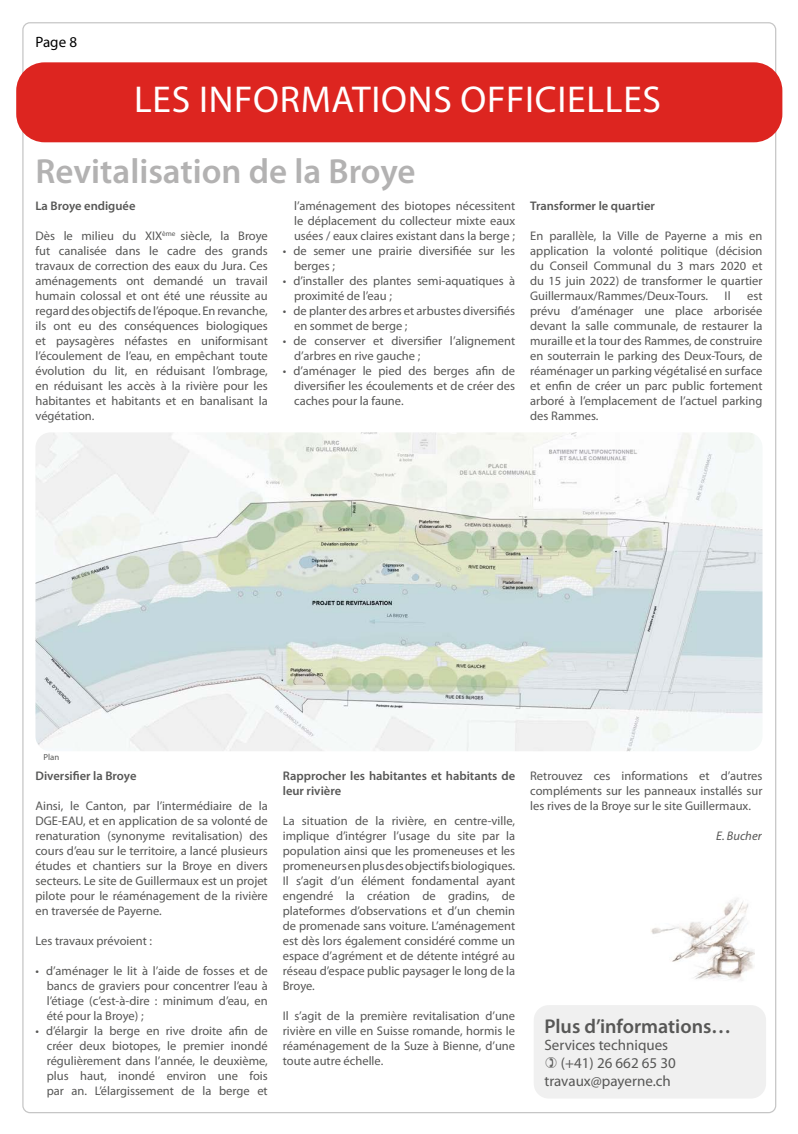
<style>
.page{position:relative;width:798px;height:1134px;background:#fff}
.page>*{position:absolute;margin:0;border:0;box-sizing:border-box;transform-origin:0 0}
.t1{font:37.5px "Myriad Pro";letter-spacing:.02em;color:#fff}
.t2{font:600 35px "Myriad Pro";color:#b3b2b2}
.t3{font:600 20px "Myriad Pro";color:#575756}
.t4{font:15px "Myriad Pro";color:#575756}
.t5{font:15px "Myriad Pro";color:#000}
.t6{font:12.5px/15px "Myriad Pro";color:#575756;text-align:justify}
.t7{font:600 12.5px/15px "Myriad Pro";color:#575756}
.t8{font:italic 12.5px "Myriad Pro";color:#575756}
.t9{font:8.75px "Myriad Pro";color:#575756}
</style>
<div class="page">
<div style="left:16px;top:62px;width:766px;height:80px;background:#dd2520;border-radius:28px"></div>
<img style="left:35px;top:432px;width:727px;height:319px">
<div style="left:533px;top:1005px;width:232px;height:93px;background:#f0f0f0;border-radius:15px"></div>
<img style="left:651px;top:898px;width:102px;height:82px">
<p class="t5" style="left:35px;top:32px;width:43px">Page 8</p>
<h1 class="t1" style="left:134px;top:76px;width:528px">LES INFORMATIONS OFFICIELLES</h1>
<h2 class="t2" style="left:35px;top:149px;width:381px">Revitalisation de la Broye</h2>
<p class="t7" style="left:35px;top:198px;width:101px">La Broye endiguée</p>
<p class="t6" style="left:35px;top:228px;width:234px">Dès le milieu du XIX<sup>ème</sup> siècle, la Broye fut canalisée dans le cadre des grands travaux de correction des eaux du Jura. Ces aménagements ont demandé un travail humain colossal et ont été une réussite au regard des objectifs de l’époque. En revanche, ils ont eu des conséquences biologiques et paysagères néfastes en uniformisant l’écoulement de l’eau, en empêchant toute évolution du lit, en réduisant l’ombrage, en réduisant les accès à la rivière pour les habitantes et habitants et en banalisant la végétation.</p>
<p class="t6" style="left:294px;top:198px;width:222px">l’aménagement des biotopes nécessitent le déplacement du collecteur mixte eaux usées / eaux claires existant dans la berge ;</p>
<p class="t6" style="left:294px;top:243px;width:222px;text-indent:-11px">• de semer une prairie diversifiée sur les berges ;</p>
<p class="t6" style="left:294px;top:273px;width:222px;text-indent:-11px">• d’installer des plantes semi-aquatiques à proximité de l’eau ;</p>
<p class="t6" style="left:294px;top:303px;width:222px;text-indent:-11px">• de planter des arbres et arbustes diversifiés en sommet de berge ;</p>
<p class="t6" style="left:294px;top:333px;width:222px;text-indent:-11px">• de conserver et diversifier l’alignement d’arbres en rive gauche ;</p>
<p class="t6" style="left:294px;top:363px;width:222px;text-indent:-11px">• d’aménager le pied des berges afin de diversifier les écoulements et de créer des caches pour la faune.</p>
<p class="t7" style="left:530px;top:198px;width:126px">Transformer le quartier</p>
<p class="t6" style="left:530px;top:228px;width:234px">En parallèle, la Ville de Payerne a mis en application la volonté politique (décision du Conseil Communal du 3 mars 2020 et du 15 juin 2022) de transformer le quartier Guillermaux/Rammes/Deux-Tours.</p>
<p class="t6" style="left:724px;top:288px;width:8px">Il</p>
<p class="t6" style="left:530px;top:288px;width:234px;text-indent:217px">est prévu d’aménager une place arborisée devant la salle communale, de restaurer la muraille et la tour des Rammes, de construire en souterrain le parking des Deux-Tours, de réaménager un parking végétalisé en surface et enfin de créer un parc public fortement arboré à l’emplacement de l’actuel parking des Rammes.</p>
<p class="t9" style="left:43px;top:751px;width:17px">Plan</p>
<p class="t7" style="left:35px;top:768px;width:102px">Diversifier la Broye</p>
<p class="t6" style="left:35px;top:798px;width:234px">Ainsi, le Canton, par l’intermédiaire de la DGE-EAU, et en application de sa volonté de renaturation (synonyme revitalisation) des cours d’eau sur le territoire, a lancé plusieurs études et chantiers sur la Broye en divers secteurs. Le site de Guillermaux est un projet pilote pour le réaménagement de la rivière en traversée de Payerne.</p>
<p class="t6" style="left:35px;top:933px;width:118px">Les travaux prévoient :</p>
<p class="t6" style="left:47px;top:963px;width:222px;text-indent:-11px">• d’aménager le lit à l’aide de fosses et de bancs de graviers pour concentrer l’eau à l’étiage (c’est-à-dire : minimum d’eau, en été pour la Broye) ;</p>
<p class="t6" style="left:47px;top:1023px;width:222px;text-indent:-11px">• d’élargir la berge en rive droite afin de créer deux biotopes, le premier inondé régulièrement dans l’année, le deuxième, plus haut, inondé environ une fois par an. L’élargissement de la berge et</p>
<p class="t7" style="left:283px;top:768px;width:234px">Rapprocher les habitantes et habitants de leur rivière</p>
<p class="t6" style="left:283px;top:813px;width:234px">La situation de la rivière, en centre-ville, implique d’intégrer l’usage du site par la population ainsi que les promeneuses et les promeneurs en plus des objectifs biologiques.<br>Il s’agit d’un élément fondamental ayant engendré la création de gradins, de plateformes d’observations et d’un chemin de promenade sans voiture. L’aménagement est dès lors également considéré comme un espace d’agrément et de détente intégré au réseau d’espace public paysager le long de la Broye.</p>
<p class="t6" style="left:283px;top:1008px;width:234px">Il s’agit de la première revitalisation d’une rivière en ville en Suisse romande, hormis le réaménagement de la Suze à Bienne, d’une toute autre échelle.</p>
<p class="t6" style="left:530px;top:768px;width:234px">Retrouvez ces informations et d’autres compléments sur les panneaux installés sur les rives de la Broye sur le site Guillermaux.</p>
<p class="t8" style="left:716px;top:828px;width:47px">E. Bucher</p>
<h3 class="t3" style="left:544px;top:1013px;width:188px">Plus d’informations…</h3>
<p class="t4" style="left:544px;top:1036px;width:125px">Services techniques</p>
<p class="t4" style="left:560px;top:1053px;width:116px">(+41) 26 662 65 30</p>
<p class="t4" style="left:544px;top:1071px;width:128px">travaux@payerne.ch</p>
</div>
